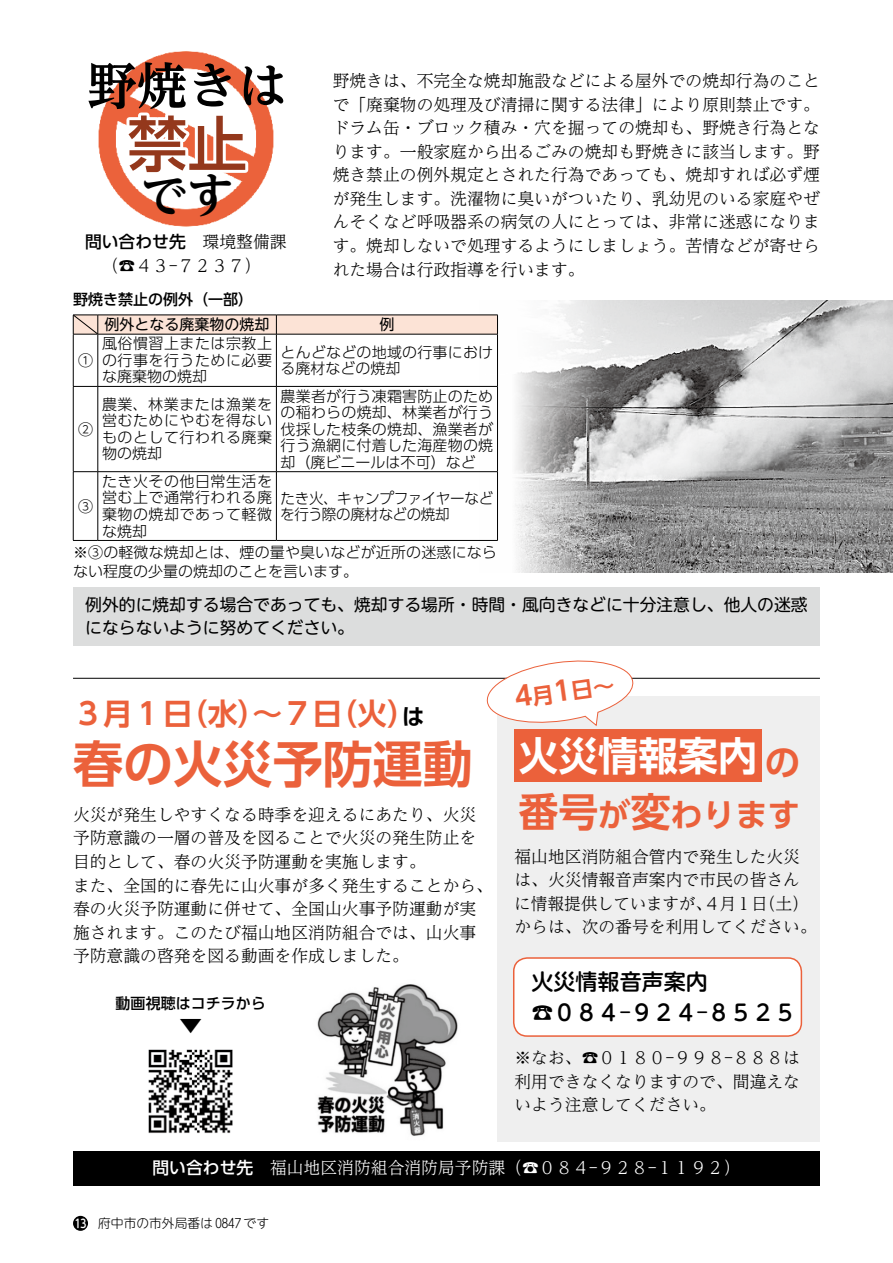
<style>
.page{position:relative;width:893px;height:1263px;background:#fff}
.page>*{position:absolute;margin:0;border:0;box-sizing:border-box;transform-origin:0 0}
.t1{font:500 59.85px "UD Shin Go Pro";color:#94381c}
.t2{font:700 50.1px "UD Reimin Pro";color:#000}
.t3{font:700 49.95px "UD Shin Go Pro De";color:#eb613b}
.t4{font:700 47.1px "UD Reimin Pro";color:#000}
.t5{font:700 39.9px "UD Shin Go Pro De";color:#fff}
.t6{font:700 35.4px "UD Shin Go Pro De";color:#eb613b}
.t7{font:700 32.4px "UD Shin Go Pro De";color:#eb613b}
.t8{font:700 29.85px "UD Shin Go Pro De";color:#eb613b}
.t9{font:500 23.25px "UD Shin Go Pro";color:#000}
.t10{font:500 22.05px/31.5px "UD Shin M Go Pro";color:#000}
.t11{font:700 21.75px "UD Shin Go Pro De";color:#eb613b}
.t12{font:300 16.8px/23.5px "UD Reimin Pro";color:#000;text-align:justify}
.t13{font:16.8px/23.5px "UD Shin M Go Pro";color:#000}
.t14{font:300 16.8px "UD Reimin Pro";color:#fff}
.t15{font:500 16.8px "UD Shin Go Pro";color:#000}
.t16{font:300 15px/16.5px "UD Shin Go Pro";letter-spacing:.015em;color:#000;text-align:justify}
.t17{font:300 15px/16.5px "UD Shin Go Pro";letter-spacing:-.025em;color:#000}
.t18{font:500 15px "UD Shin Go Pro";color:#000}
.t19{font:15px "UD Shin M Go Pro";color:#000}
.t20{font:300 12.75px "UD Shin M Go Pro";color:#000}
.s1{font-family:"UD Reimin Pro";font-weight:300}
.s2{font-size:26.7px}
.s3{font-size:22.35px;color:#000}
.s4{font-size:39.9px}
.s5{font-family:"UD Shin Go Pro";font-weight:500}
.s6{font-weight:500;font-size:11.7px;color:#fff}
</style>
<div class="page">
<div style="left:497px;top:696px;width:323px;height:445px;background:#efefef"></div>
<img style="left:479px;top:300px;width:414px;height:272px">
<img style="left:98px;top:51px;width:176px;height:176px">
<div style="left:73px;top:587px;width:747px;height:58px;background:#dcdddd"></div>
<svg style="left:120px;top:107px;width:131px;height:72px"></svg>
<hr style="left:73px;top:334px;width:1px;height:52px;background:#000">
<hr style="left:98px;top:334px;width:1px;height:52px;background:#000">
<hr style="left:276px;top:334px;width:1px;height:52px;background:#000">
<hr style="left:497px;top:334px;width:1px;height:52px;background:#000">
<svg style="left:73px;top:386px;width:25px;height:1px"></svg>
<hr style="left:73px;top:387px;width:1px;height:84px;background:#000">
<hr style="left:98px;top:386px;width:178px;height:1px;background:#000">
<hr style="left:98px;top:387px;width:1px;height:84px;background:#000">
<hr style="left:276px;top:386px;width:222px;height:1px;background:#000">
<hr style="left:276px;top:387px;width:1px;height:84px;background:#000">
<hr style="left:497px;top:387px;width:1px;height:84px;background:#000">
<svg style="left:73px;top:471px;width:25px;height:1px"></svg>
<hr style="left:73px;top:472px;width:1px;height:68px;background:#000">
<hr style="left:98px;top:471px;width:178px;height:1px;background:#000">
<hr style="left:98px;top:472px;width:1px;height:68px;background:#000">
<hr style="left:276px;top:471px;width:222px;height:1px;background:#000">
<hr style="left:276px;top:472px;width:1px;height:68px;background:#000">
<hr style="left:497px;top:472px;width:1px;height:68px;background:#000">
<svg style="left:73px;top:540px;width:25px;height:1px"></svg>
<hr style="left:98px;top:540px;width:178px;height:1px;background:#000">
<hr style="left:276px;top:540px;width:222px;height:1px;background:#000">
<svg style="left:73px;top:315px;width:425px;height:20px;background:#e7d0c4"></svg>
<img style="left:317px;top:984px;width:141px;height:152px">
<div style="left:73px;top:1151px;width:747px;height:34px;background:#000"></div>
<img style="left:148px;top:1049px;width:85px;height:84px">
<hr style="left:73px;top:678px;width:747px;height:1px;background:#000">
<div style="left:514px;top:958px;width:287px;height:78px;background:#fff;border-radius:14px"></div>
<div style="left:513px;top:957px;width:289px;height:80px;border:2px solid #eb613b;border-radius:14px"></div>
<div style="left:514px;top:729px;width:248px;height:53px;background:#eb613b"></div>
<svg style="left:485px;top:660px;width:149px;height:66px"></svg>
<div style="left:73px;top:1216px;width:15px;height:15px;background:#000;border-radius:50%"></div>
<h2 class="t2" style="left:87px;top:45px;width:202px">野焼きは</h2>
<h1 class="t1" style="left:127px;top:95px;width:121px">禁止</h1>
<h3 class="t4" style="left:140px;top:157px;width:96px">です</h3>
<p class="t15" style="left:85px;top:228px;width:203px">問い合わせ先<span class="s1">　環境整備課</span></p>
<p class="t12" style="left:85px;top:253px;width:178px">　（☎４３－７２３７）</p>
<p class="t18" style="left:73px;top:287px;width:182px">野焼き禁止の例外（一部）</p>
<p class="t12" style="left:333px;top:68px;width:489px">野焼きは、不完全な焼却施設などによる屋外での焼却行為のことで「廃棄物の処理及び清掃に関する法律」により原則禁止です。ドラム缶・ブロック積み・穴を掘っての焼却も、野焼き行為となります。一般家庭から出るごみの焼却も野焼きに該当します。野焼き禁止の例外規定とされた行為であっても、焼却すれば必ず煙が発生します。洗濯物に臭いがついたり、乳幼児のいる家庭やぜんそくなど呼吸器系の病気の人にとっては、非常に迷惑になります。焼却しないで処理するようにしましょう。苦情などが寄せられた場合は行政指導を行います。</p>
<p class="t16" style="left:78px;top:351px;width:16px">①</p>
<p class="t16" style="left:78px;top:420px;width:16px">②</p>
<p class="t16" style="left:78px;top:497px;width:16px">③</p>
<p class="t19" style="left:105px;top:312px;width:166px">例外となる廃棄物の焼却</p>
<p class="t19" style="left:379px;top:312px;width:17px">例</p>
<p class="t16" style="left:102px;top:335px;width:172px">風俗慣習上または宗教上の行事を行うために必要な廃棄物の焼却</p>
<p class="t16" style="left:281px;top:343px;width:214px">とんどなどの地域の行事における廃材などの焼却</p>
<p class="t16" style="left:102px;top:395px;width:172px">農業、林業または漁業を営むためにやむを得ないものとして行われる廃棄物の焼却</p>
<p class="t16" style="left:281px;top:387px;width:214px">農業者が行う凍霜害防止のための稲わらの焼却、林業者が行う伐採した枝条の焼却、漁業者が行う漁網に付着した海産物の焼却（廃ビニールは不可）など</p>
<p class="t16" style="left:102px;top:472px;width:172px">たき火その他日常生活を営む上で通常行われる廃棄物の焼却であって軽微な焼却</p>
<p class="t17" style="left:280px;top:489px;width:215px">たき火、キャンプファイヤーなどを行う際の廃材などの焼却</p>
<p class="t16" style="left:73px;top:541px;width:425px;line-height:19.5px">※③の軽微な焼却とは、煙の量や臭いなどが近所の迷惑にならない程度の少量の焼却のことを言います。</p>
<p class="t13" style="left:85px;top:592px;width:724px">例外的に焼却する場合であっても、焼却する場所・時間・風向きなどに十分注意し、他人の迷惑にならないように努めてください。</p>
<p class="t11" style="left:512px;top:681px;width:102px;rotate:-8deg"><span class="s2">4</span>月<span class="s2">1</span>日〜</p>
<h3 class="t8" style="left:73px;top:690px;width:353px">３月１日（水）～７日（火）<span class="s3">は</span></h3>
<h3 class="t3" style="left:73px;top:724px;width:401px">春の火災予防運動</h3>
<h3 class="t6" style="left:765px;top:734px;width:37px">の</h3>
<h3 class="t7" style="left:518px;top:789px;width:283px"><span class="s4">番号</span>が<span class="s4">変</span>わります</h3>
<h3 class="t5" style="left:519px;top:723px;width:241px">火災情報案内</h3>
<p class="t12" style="left:73px;top:802px;width:421px;text-align:left">火災が発生しやすくなる時季を迎えるにあたり、火災予防意識の一層の普及を図ることで火災の発生防止を目的として、春の火災予防運動を実施します。<br>また、全国的に春先に山火事が多く発生することから、春の火災予防運動に併せて、全国山火事予防運動が実施されます。このたび福山地区消防組合では、山火事予防意識の啓発を図る動画を作成しました。</p>
<p class="t12" style="left:514px;top:844px;width:304px;text-align:left">福山地区消防組合管内で発生した火災は、火災情報音声案内で市民の皆さんに情報提供していますが、４月１日（土）からは、次の番号を利用してください。</p>
<p class="t18" style="left:116px;top:991px;width:151px">動画視聴はコチラから</p>
<h3 class="t9" style="left:179px;top:1006px;width:25px">▼</h3>
<h3 class="t10" style="left:531px;top:964px;width:266px">火災情報音声案内<br>☎０８４－９２４－８５２５</h3>
<p class="t12" style="left:514px;top:1045px;width:287px">※なお、☎０１８０－９９８－８８８は利用できなくなりますので、間違えないよう注意してください。</p>
<p class="t14" style="left:152px;top:1154px;width:590px"><span class="s5">問い合わせ先</span>　福山地区消防組合消防局予防課（☎０８４－９２８－１１９２）</p>
<p class="t20" style="left:75px;top:1213px;width:196px"><span class="s6">13</span> 府中市の市外局番は 0847 です</p>
</div>
